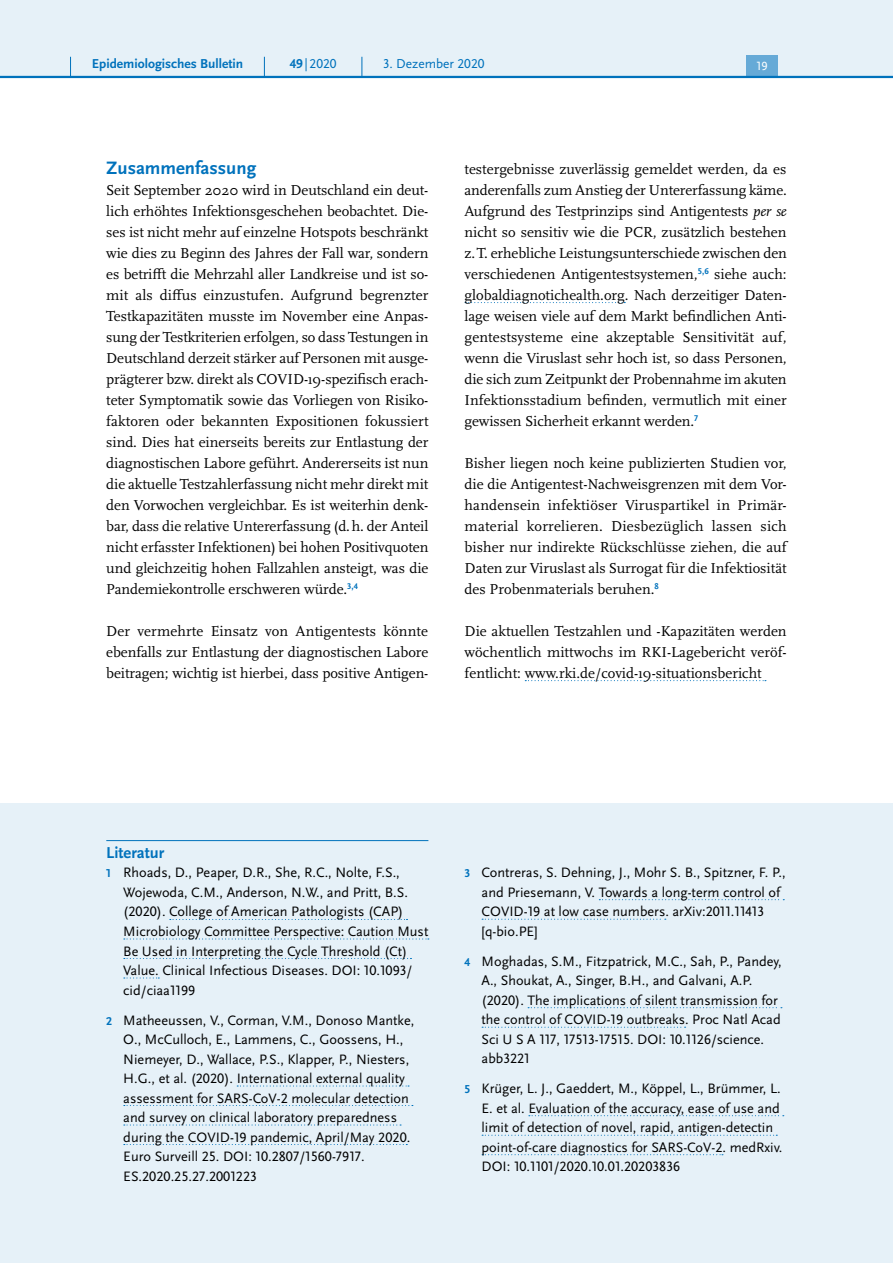
<style>
.page{position:relative;width:893px;height:1263px;background:#fff}
.page>*{position:absolute;margin:0;border:0;box-sizing:border-box;transform-origin:0 0}
.t1{font:700 18.75px "Scala Sans Pro";color:#0072bc}
.t2{font:700 16.5px "Scala Sans Pro";color:#0072bc}
.t3{font:15px/21px "Scala Pro";letter-spacing:-.005em;color:#000;text-align:justify}
.t4{font:14.25px/19.5px "Scala Sans Pro";color:#000}
.t5{font:700 13.5px "Scala Sans Pro";color:#0072bc}
.t6{font:13.5px "Scala Sans Pro";color:#0072bc}
.t7{font:12.45px "Scala Sans Pro";color:#fff}
.s1{font-weight:700}
.s2{font-style:italic}
.s3{font-weight:700;font-size:12px;color:#0072bc}
</style>
<div class="page">
<div style="left:0;top:804px;width:893px;height:459px;background:#e6f1f8"></div>
<hr style="left:106px;top:840px;width:322px;height:1px;background:#0072bc">
<svg style="left:170px;top:919px;width:237px;height:1px"></svg>
<svg style="left:124px;top:938px;width:305px;height:1px"></svg>
<svg style="left:124px;top:958px;width:287px;height:1px"></svg>
<svg style="left:124px;top:977px;width:35px;height:1px"></svg>
<svg style="left:237px;top:1085px;width:172px;height:1px"></svg>
<svg style="left:124px;top:1105px;width:289px;height:1px"></svg>
<svg style="left:124px;top:1124px;width:277px;height:1px"></svg>
<svg style="left:124px;top:1144px;width:283px;height:1px"></svg>
<svg style="left:465px;top:302px;width:160px;height:1px"></svg>
<svg style="left:525px;top:680px;width:241px;height:1px"></svg>
<svg style="left:599px;top:899px;width:185px;height:1px"></svg>
<svg style="left:482px;top:919px;width:184px;height:1px"></svg>
<svg style="left:528px;top:1007px;width:254px;height:1px"></svg>
<svg style="left:482px;top:1027px;width:204px;height:1px"></svg>
<svg style="left:529px;top:1115px;width:255px;height:1px"></svg>
<svg style="left:482px;top:1135px;width:295px;height:1px"></svg>
<svg style="left:482px;top:1154px;width:241px;height:1px"></svg>
<div style="left:0;top:0;width:893px;height:77px;background:#e6f1f8"></div>
<div style="left:746px;top:55px;width:32px;height:21px;background:#66aad7"></div>
<hr style="left:0;top:76px;width:893px;height:2px;background:#0072bc">
<svg style="left:70px;top:57px;width:1px;height:19px"></svg>
<svg style="left:264px;top:57px;width:1px;height:19px"></svg>
<svg style="left:362px;top:57px;width:1px;height:19px"></svg>
<p class="t5" style="left:92px;top:55px;width:153px">Epidemiologisches Bulletin</p>
<p class="t6" style="left:290px;top:55px;width:48px"><span class="s1">49</span>|2020</p>
<p class="t6" style="left:383px;top:55px;width:103px">3. Dezember 2020</p>
<p class="t7" style="left:757px;top:59px;width:13px">19</p>
<p class="t1" style="left:106px;top:156px;width:151px">Zusammenfassung</p>
<p class="t3" style="left:106px;top:179px;width:324px">Seit September 2020 wird in Deutschland ein deut&shy;lich erhöhtes Infektionsgeschehen beobachtet. Die&shy;ses ist nicht mehr auf einzelne Hotspots beschränkt wie dies zu Beginn des Jahres der Fall war, sondern es betrifft die Mehrzahl aller Landkreise und ist so&shy;mit als diffus einzustufen. Aufgrund begrenzter Testkapazitäten musste im November eine Anpas&shy;sung der Testkriterien erfolgen, so dass Testungen in Deutschland derzeit stärker auf Personen mit ausge&shy;prägterer bzw. direkt als COVID-19-spezifisch erach&shy;teter Symptomatik sowie das Vorliegen von Risiko&shy;faktoren oder bekannten Expositionen fokussiert sind. Dies hat einerseits bereits zur Entlastung der diagnostischen Labore geführt. Andererseits ist nun die aktuelle Testzahlerfassung nicht mehr direkt mit den Vorwochen vergleichbar. Es ist weiterhin denk&shy;bar, dass die relative Untererfassung (d.h. der Anteil nicht erfasster Infektionen) bei hohen Positivquoten und gleichzeitig hohen Fallzahlen ansteigt, was die Pandemiekontrolle erschweren würde.<sup>3,4</sup></p>
<p class="t3" style="left:106px;top:620px;width:324px">Der vermehrte Einsatz von Antigentests könnte ebenfalls zur Entlastung der diagnostischen Labore beitragen; wichtig ist hierbei, dass positive Antigen-</p>
<p class="t3" style="left:465px;top:158px;width:324px">testergebnisse zuverlässig gemeldet werden, da es anderenfalls zum Anstieg der Untererfassung käme.<br>Aufgrund des Testprinzips sind Antigentests <span class="s2">per se </span>nicht so sensitiv wie die PCR, zusätzlich bestehen z.T. erhebliche Leistungsunterschiede zwischen den verschiedenen Antigentestsystemen,<sup>5,6</sup> siehe auch: globaldiagnotichealth.org. Nach derzeitiger Daten&shy;lage weisen viele auf dem Markt befindlichen Anti&shy;gentestsysteme eine akzeptable Sensitivität auf, wenn die Viruslast sehr hoch ist, so dass Personen, die sich zum Zeitpunkt der Probennahme im akuten Infektionsstadium befinden, vermutlich mit einer gewissen Sicherheit erkannt werden.<sup>7</sup></p>
<p class="t3" style="left:465px;top:452px;width:324px">Bisher liegen noch keine publizierten Studien vor, die die Antigentest-Nachweisgrenzen mit dem Vor&shy;handensein infektiöser Viruspartikel in Primär&shy;material korrelieren. Diesbezüglich lassen sich bisher nur indirekte Rückschlüsse ziehen, die auf Daten zur Viruslast als Surrogat für die Infektiosität des Probenmaterials beruhen.<sup>8</sup></p>
<p class="t3" style="left:465px;top:620px;width:324px">Die aktuellen Testzahlen und -Kapazitäten werden wöchentlich mittwochs im RKI-Lagebericht veröf&shy;fentlicht: www.rki.de/covid-19-situationsbericht</p>
<p class="t2" style="left:106px;top:843px;width:60px">Literatur</p>
<p class="t4" style="left:123px;top:863px;width:307px;text-indent:-17px"><span class="s3">1</span> Rhoads, D., Peaper, D.R., She, R.C., Nolte, F.S., Wojewoda, C.M., Anderson, N.W., and Pritt, B.S. (2020). College of American Pathologists (CAP)<br>Microbiology Committee Perspective: Caution Must Be Used in Interpreting the Cycle Threshold (Ct)<br>Value. Clinical Infectious Diseases. DOI: 10.1093/ cid/ciaa1199</p>
<p class="t4" style="left:123px;top:1010px;width:293px;text-indent:-17px"><span class="s3">2</span> Matheeussen, V., Corman, V.M., Donoso Mantke, O., McCulloch, E., Lammens, C., Goossens, H., Niemeyer, D., Wallace, P.S., Klapper, P., Niesters, H.G., et al. (2020). International external quality assessment for SARS-CoV-2 molecular detection and survey on clinical laboratory preparedness during the COVID-19 pandemic, April/May 2020.<br>Euro Surveill 25. DOI: 10.2807/1560-7917.<br>ES.2020.25.27.2001223</p>
<p class="t4" style="left:482px;top:863px;width:306px;text-indent:-17px"><span class="s3">3</span> Contreras, S. Dehning, J., Mohr S. B., Spitzner, F. P., and Priesemann, V. Towards a long-term control of COVID-19 at low case numbers. arXiv:2011.11413 [q-bio.PE]</p>
<p class="t4" style="left:482px;top:951px;width:302px;text-indent:-17px"><span class="s3">4</span> Moghadas, S.M., Fitzpatrick, M.C., Sah, P., Pandey, A., Shoukat, A., Singer, B.H., and Galvani, A.P. (2020). The implications of silent transmission for the control of COVID-19 outbreaks. Proc Natl Acad Sci U S A 117, 17513-17515. DOI: 10.1126/science. abb3221</p>
<p class="t4" style="left:482px;top:1079px;width:302px;text-indent:-17px"><span class="s3">5</span> Krüger, L. J., Gaeddert, M., Köppel, L., Brümmer, L.<br>E. et al. Evaluation of the accuracy, ease of use and limit of detection of novel, rapid, antigen-detectin point-of-care diagnostics for SARS-CoV-2. medRxiv.<br>DOI: 10.1101/2020.10.01.20203836</p>
</div>
